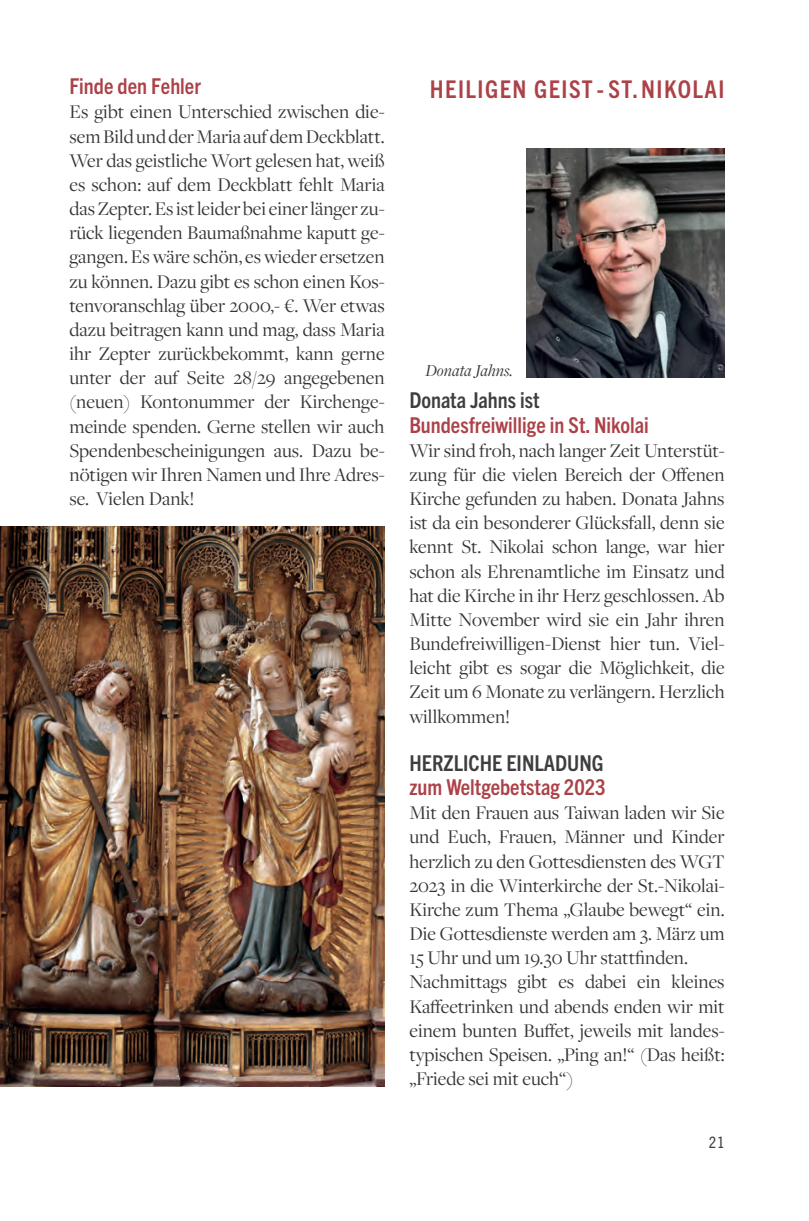
<style>
.page{position:relative;width:809px;height:1221px;background:#fff}
.page>*{position:absolute;margin:0;border:0;box-sizing:border-box;transform-origin:0 0}
.t1{font:700 condensed 24.5px "Trade Gothic Next LT Pro";letter-spacing:.06em;color:#ac4148}
.t2{font:700 condensed 21.88px "Trade Gothic Next LT Pro";color:#ac4148}
.t3{font:700 condensed 21.88px "Trade Gothic Next LT Pro";color:#3e3e3f}
.t4{font:20.12px/24.2px "Freight Disp Pro";color:#363536;text-align:justify}
.t5{font:italic 17.5px "Freight Disp Pro";color:#363536}
.t6{font:condensed 15.75px "Trade Gothic Next LT Pro";color:#3e3e3f}
</style>
<div class="page">
<img style="left:0;top:526px;width:384px;height:560px">
<img style="left:526px;top:149px;width:198px;height:228px">
<p class="t2" style="left:69px;top:71px;width:133px">Finde den Fehler</p>
<p class="t1" style="left:430px;top:73px;width:293px">Heiligen Geist - ST .NI KOLAI</p>
<p class="t4" style="left:69px;top:99px;width:317px">Es gibt einen Unterschied zwischen die&shy;sem Bild und der Maria auf dem Deckblatt.<br>Wer das geistliche Wort gelesen hat, weiß es schon: auf dem Deckblatt fehlt Maria das Zepter. Es ist leider bei einer länger zu&shy;rück liegenden Baumaßnahme kaputt ge&shy;gangen. Es wäre schön, es wieder ersetzen zu können. Dazu gibt es schon einen Kos&shy;tenvoranschlag über 2000,- €. Wer etwas dazu beitragen kann und mag, dass Maria ihr Zepter zurückbekommt, kann gerne unter der auf Seite 28/29 angegebenen (neuen) Kontonummer der Kirchenge&shy;meinde spenden. Gerne stellen wir auch Spendenbescheinigungen aus. Dazu be&shy;nötigen wir Ihren Namen und Ihre Adres&shy;se. Vielen Dank!</p>
<p class="t5" style="left:425px;top:359px;width:89px">Donata Jahns.</p>
<p class="t3" style="left:409px;top:385px;width:132px">Donata Jahns ist</p>
<p class="t2" style="left:409px;top:409px;width:241px">Bundesfreiwillige in St. Nikolai</p>
<p class="t4" style="left:409px;top:437px;width:317px">Wir sind froh, nach langer Zeit Unterstüt&shy;zung für die vielen Bereich der Offenen Kirche gefunden zu haben. Donata Jahns ist da ein besonderer Glücksfall, denn sie kennt St. Nikolai schon lange, war hier schon als Ehrenamtliche im Einsatz und hat die Kirche in ihr Herz geschlossen. Ab Mitte November wird sie ein Jahr ihren Bundefreiwilligen-Dienst hier tun. Viel&shy;leicht gibt es sogar die Möglichkeit, die Zeit um 6 Monate zu verlängern. Herzlich willkommen!</p>
<p class="t3" style="left:409px;top:748px;width:107px">HERZLICHE EINL</p>
<p class="t3" style="left:544px;top:748px;width:48px">ADUNG</p>
<p class="t2" style="left:409px;top:772px;width:198px">zum Weltgebetstag 2023</p>
<p class="t4" style="left:409px;top:800px;width:317px;text-align:left">Mit den Frauen aus Taiwan laden wir Sie und Euch, Frauen, Männer und Kinder herzlich zu den Gottesdiensten des WGT 2023 in die Winterkirche der St.-Nikolai-Kirche zum Thema „Glaube bewegt“ ein.<br>Die Gottesdienste werden am 3. März um 15 Uhr und um 19.30 Uhr stattfinden.<br>Nachmittags gibt es dabei ein kleines Kaffeetrinken und abends enden wir mit einem bunten Buffet, jeweils mit landes&shy;typischen Speisen. „Ping an!“ (Das heißt: „Friede sei mit euch“)</p>
<p class="t6" style="left:708px;top:1130px;width:17px">21</p>
</div>
